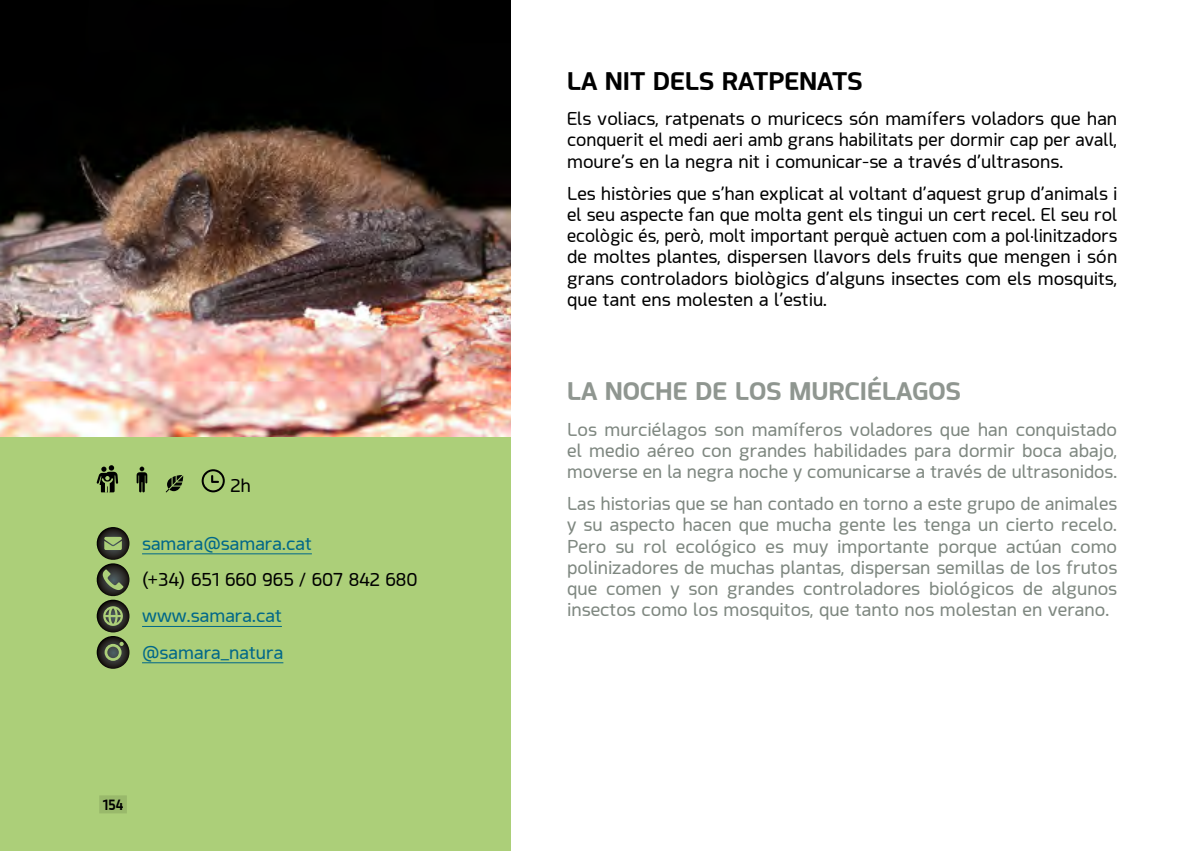
<style>
.page{position:relative;width:1191px;height:851px;background:#fff}
.page>*{position:absolute;margin:0;border:0;box-sizing:border-box;transform-origin:0 0}
.t1{font:700 24px "Acephimere";color:#8f9690;scale:1.05 1}
.t2{font:700 24px "Acephimere";color:#000;scale:1.05 1}
.t3{font:17.6px/21.2px "Acephimere";color:#7e8780;text-align:justify}
.t4{font:17.6px/21.2px "Acephimere";color:#000;text-align:justify;scale:1.04 1}
.t5{font:17.6px/21.2px "Acephimere";color:#000;text-align:justify;scale:1.05 1}
.t6{font:17.6px/21.2px "Acephimere";color:#7e8780;text-align:justify;scale:1.05 1}
.t7{font:17.6px/36.2px "Acephimere";color:#006789;scale:1.05 1}
.t8{font:700 14px "Acephimere";color:#000;scale:.89 1}
</style>
<div class="page">
<div style="left:0;top:0;width:510px;height:850px;background:#accf79"></div>
<hr style="left:142px;top:553px;width:170px;height:1px;background:#006789">
<hr style="left:142px;top:626px;width:140px;height:1px;background:#006789">
<hr style="left:142px;top:662px;width:141px;height:1px;background:#006789">
<svg style="left:97px;top:465px;width:21px;height:27px"></svg>
<svg style="left:137px;top:466px;width:10px;height:26px"></svg>
<svg style="left:166px;top:475px;width:17px;height:17px"></svg>
<svg style="left:202px;top:469px;width:23px;height:23px"></svg>
<svg style="left:96px;top:527px;width:33px;height:141px"></svg>
<div style="left:99px;top:795px;width:28px;height:18px;background:#99b96b"></div>
<img style="left:0;top:0;width:510px;height:437px">
<p class="t5" style="left:230px;top:474px;width:21px">2h</p>
<p class="t7" style="left:142px;top:524px;width:163px">samara@samara.cat</p>
<p class="t5" style="left:142px;top:568px;width:264px">(+34) 651 660 965 / 607 842 680</p>
<p class="t7" style="left:142px;top:597px;width:136px">www.samara.cat @samara_natura</p>
<p class="t8" style="left:103px;top:795px;width:24px">154</p>
<h1 class="t2" style="left:567px;top:65px;width:283px">LA NIT DELS RATPENATS</h1>
<p class="t5" style="left:567px;top:108px;width:525px">Els voliacs, ratpenats o muricecs són mamífers voladors que han conquerit el medi aeri amb grans habilitats per dormir cap per avall, moure’s en la negra nit i comunicar-se a través d’ultrasons.</p>
<p class="t4" style="left:567px;top:182px;width:530px">Les històries que s’han explicat al voltant d’aquest grup d’animals i el seu aspecte fan que molta gent els tingui un cert recel. El seu rol ecològic és, però, molt important perquè actuen com a pol·linitzadors de moltes plantes, dispersen llavors dels fruits que mengen i són grans controladors biològics d’alguns insectes com els mosquits, que tant ens molesten a l’estiu.</p>
<h1 class="t1" style="left:567px;top:375px;width:376px">LA NOCHE DE LOS MURCIÉLAGOS</h1>
<p class="t6" style="left:567px;top:418px;width:525px">Los murciélagos son mamíferos voladores que han conquistado el medio aéreo con grandes habilidades para dormir boca abajo, moverse en la negra noche y comunicarse a través de ultrasonidos.</p>
<p class="t3" style="left:567px;top:492px;width:551px">Las historias que se han contado en torno a este grupo de animales y su aspecto hacen que mucha gente les tenga un cierto recelo.<br>Pero su rol ecológico es muy importante porque actúan como polinizadores de muchas plantas, dispersan semillas de los frutos que comen y son grandes controladores biológicos de algunos insectos como los mosquitos, que tanto nos molestan en verano.</p>
</div>
